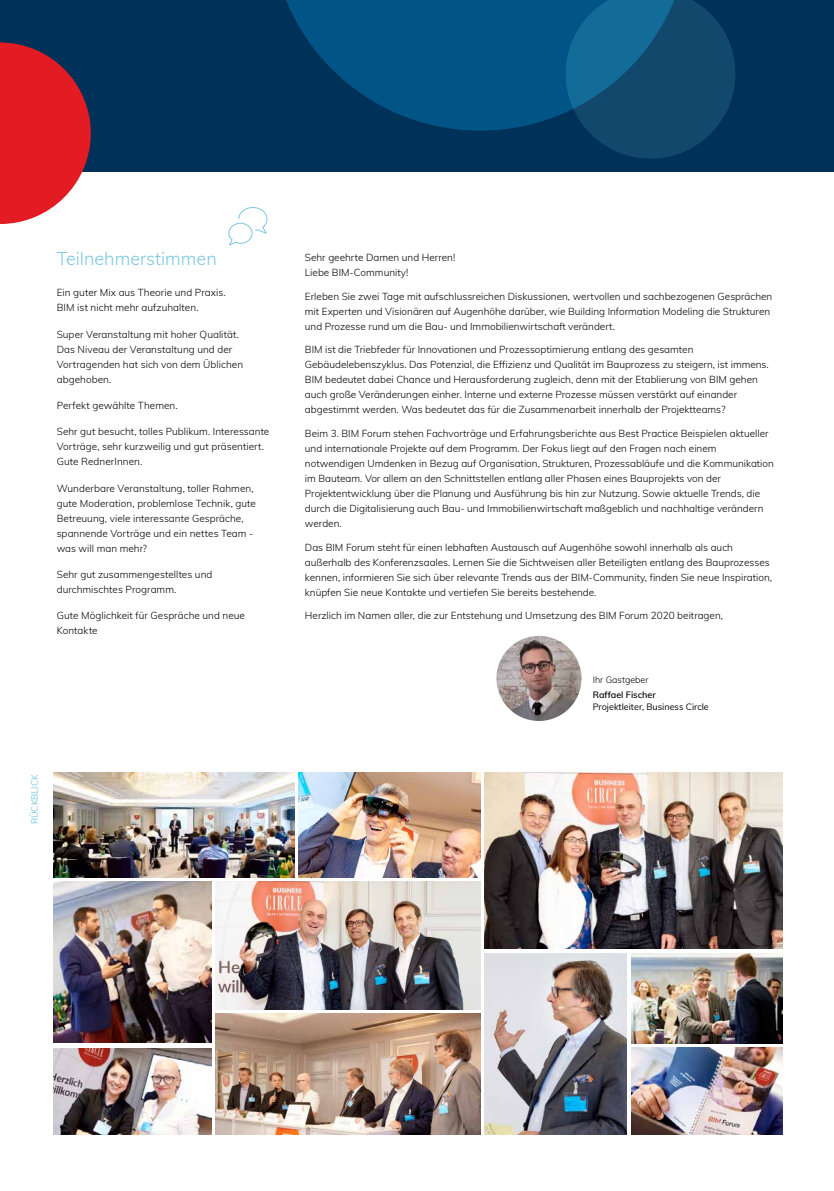
<style>
.page{position:relative;width:834px;height:1191px;background:#fff}
.page>*{position:absolute;margin:0;border:0;box-sizing:border-box;transform-origin:0 0}
.t1{font:300 18px "Muli";color:#7bc8e0}
.t2{font:300 10px/15px "Muli";color:#000}
.t3{font:9px "Muli";color:#000}
.t4{font:600 9px "Muli";color:#000}
.t5{font:300 9px "Muli";color:#000}
.t6{font:9px "Muli";color:#7bc8e0}
</style>
<div class="page">
<div style="left:0;top:0;width:833px;height:171px;background:#003158"></div>
<svg style="left:588px;top:0;width:147px;height:159px"></svg>
<svg style="left:286px;top:0;width:403px;height:131px;fill:#005486"></svg>
<svg style="left:0;top:43px;width:91px;height:181px"></svg>
<img style="left:484px;top:772px;width:298px;height:177px">
<img style="left:484px;top:953px;width:142px;height:181px">
<img style="left:631px;top:953px;width:151px;height:90px">
<img style="left:53px;top:1048px;width:158px;height:86px">
<img style="left:53px;top:881px;width:158px;height:162px">
<img style="left:53px;top:772px;width:241px;height:105px">
<img style="left:215px;top:881px;width:265px;height:128px">
<img style="left:298px;top:772px;width:182px;height:105px">
<img style="left:216px;top:1013px;width:264px;height:121px">
<img style="left:631px;top:1047px;width:151px;height:87px">
<img style="left:496px;top:636px;width:85px;height:85px;border-radius:42px">
<svg style="left:228px;top:207px;width:40px;height:39px"></svg>
<h1 class="t1" style="left:57px;top:245px;width:161px">Teilnehmerstimmen</h1>
<p class="t2" style="left:57px;top:285px;width:171px">Ein guter Mix aus Theorie und Praxis.<br>BIM ist nicht mehr aufzuhalten.</p>
<p class="t2" style="left:57px;top:326px;width:188px">Super Veranstaltung mit hoher Qualität.<br>Das Niveau der Veranstaltung und der<br>Vortragenden hat sich von dem Üblichen abgehoben.</p>
<p class="t2" style="left:57px;top:397px;width:122px">Perfekt gewählte Themen.</p>
<p class="t2" style="left:57px;top:424px;width:214px">Sehr gut besucht, tolles Publikum. Interessante<br>Vorträge, sehr kurzweilig und gut präsentiert.<br>Gute RednerInnen.</p>
<p class="t2" style="left:57px;top:480px;width:201px">Wunderbare Veranstaltung, toller Rahmen, gute Moderation, problemlose Technik, gute Betreuung, viele interessante Gespräche, spannende Vorträge und ein nettes Team - was will man mehr?</p>
<p class="t2" style="left:57px;top:566px;width:157px">Sehr gut zusammengestelltes und durchmischtes Programm.</p>
<p class="t2" style="left:57px;top:608px;width:190px">Gute Möglichkeit für Gespräche und neue<br>Kontakte</p>
<p class="t6" style="left:28px;top:824px;width:51px;rotate:-90deg">RÜCKBLICK</p>
<p class="t2" style="left:305px;top:250px;width:152px">Sehr geehrte Damen und Herren!<br>Liebe BIM-Community!</p>
<p class="t2" style="left:305px;top:288px;width:469px">Erleben Sie zwei Tage mit aufschlussreichen Diskussionen, wertvollen und sachbezogenen Gesprächen mit Experten und Visionären auf Augenhöhe darüber, wie Building Information Modeling die Strukturen und Prozesse rund um die Bau- und Immobilienwirtschaft verändert.</p>
<p class="t2" style="left:305px;top:342px;width:465px">BIM ist die Triebfeder für Innovationen und Prozessoptimierung entlang des gesamten Gebäudelebenszyklus. Das Potenzial, die Effizienz und Qualität im Bauprozess zu steigern, ist immens.<br>BIM bedeutet dabei Chance und Herausforderung zugleich, denn mit der Etablierung von BIM gehen auch große Veränderungen einher. Interne und externe Prozesse müssen verstärkt auf einander abgestimmt werden. Was bedeutet das für die Zusammenarbeit innerhalb der Projektteams?</p>
<p class="t2" style="left:305px;top:425px;width:470px">Beim 3. BIM Forum stehen Fachvorträge und Erfahrungsberichte aus Best Practice Beispielen aktueller und internationale Projekte auf dem Programm. Der Fokus liegt auf den Fragen nach einem notwendigen Umdenken in Bezug auf Organisation, Strukturen, Prozessabläufe und die Kommunikation im Bauteam. Vor allem an den Schnittstellen entlang aller Phasen eines Bauprojekts von der Projektentwicklung über die Planung und Ausführung bis hin zur Nutzung. Sowie aktuelle Trends, die durch die Digitalisierung auch Bau- und Immobilienwirtschaft maßgeblich und nachhaltige verändern werden.</p>
<p class="t2" style="left:305px;top:539px;width:468px">Das BIM Forum steht für einen lebhaften Austausch auf Augenhöhe sowohl innerhalb als auch außerhalb des Konferenzsaales. Lernen Sie die Sichtweisen aller Beteiligten entlang des Bauprozesses kennen, informieren Sie sich über relevante Trends aus der BIM-Community, finden Sie neue Inspiration, knüpfen Sie neue Kontakte und vertiefen Sie bereits bestehende.</p>
<p class="t2" style="left:305px;top:607px;width:419px">Herzlich im Namen aller, die zur Entstehung und Umsetzung des BIM Forum 2020 beitragen,</p>
<p class="t5" style="left:592px;top:673px;width:57px">Ihr Gastgeber</p>
<p class="t4" style="left:592px;top:688px;width:64px">Raffael Fischer</p>
<p class="t3" style="left:592px;top:700px;width:117px">Projektleiter, Business Circle</p>
</div>
